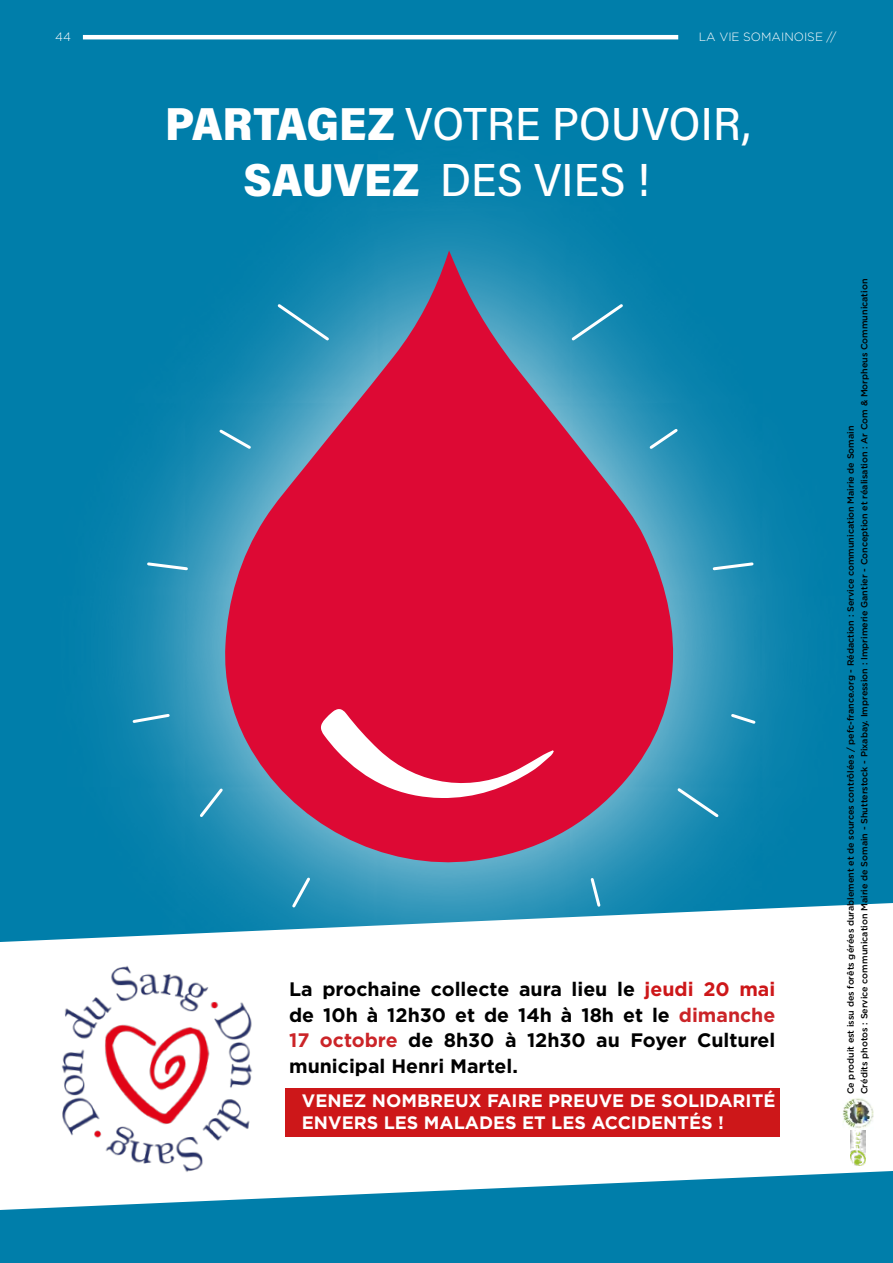
<style>
.page{position:relative;width:893px;height:1263px;background:#007eaa}
.page>*{position:absolute;margin:0;border:0;box-sizing:border-box;transform-origin:0 0}
.t1{font:500 46.5px/55.8px "Acumin Pro Semi Cond";letter-spacing:.005em;color:#fff;text-align:center}
.t2{font:700 19.5px/25.5px "Gotham";color:#000;text-align:justify}
.t3{font:700 18px/21.6px "Gotham";color:#fff}
.t4{font:300 12px "Gotham";color:#fff}
.t5{font:500 9px/13.6px "Gotham";color:#000}
.s1{font-weight:900}
.s2{color:#cd1719}
.s3{color:#cb2428}
</style>
<div class="page">
<img style="left:109px;top:194px;width:682px;height:709px">
<svg style="left:224px;top:250px;width:450px;height:622px;fill:#dd0934"></svg>
<svg style="left:319px;top:707px;width:235px;height:91px"></svg>
<svg style="left:0;top:903px;width:893px;height:307px;fill:#fff"></svg>
<img style="left:45px;top:949px;width:225px;height:239px">
<img style="left:842px;top:1097px;width:32px;height:32px">
<img style="left:851px;top:1130px;width:15px;height:36px">
<div style="left:285px;top:1088px;width:495px;height:48px;background:#cd1719"></div>
<svg style="left:569px;top:301px;width:57px;height:42px"></svg>
<svg style="left:647px;top:426px;width:33px;height:26px"></svg>
<svg style="left:711px;top:561px;width:44px;height:11px"></svg>
<svg style="left:729px;top:712px;width:29px;height:14px"></svg>
<svg style="left:675px;top:785px;width:46px;height:35px"></svg>
<svg style="left:589px;top:876px;width:13px;height:33px"></svg>
<svg style="left:275px;top:301px;width:57px;height:42px"></svg>
<svg style="left:217px;top:427px;width:36px;height:24px"></svg>
<svg style="left:145px;top:561px;width:45px;height:11px"></svg>
<svg style="left:131px;top:712px;width:41px;height:13px"></svg>
<svg style="left:197px;top:786px;width:28px;height:34px"></svg>
<svg style="left:290px;top:875px;width:23px;height:35px"></svg>
<hr style="left:83px;top:35px;width:595px;height:4px;background:#fff">
<h3 class="t4" style="left:55px;top:30px;width:17px">44</h3>
<h3 class="t4" style="left:699px;top:30px;width:139px">LA VIE SOMAINOISE //</h3>
<h1 class="t1" style="left:165px;top:94px;width:587px"><span class="s1">PARTAGEZ</span> VOTRE POUVOIR,<br><span class="s1">SAUVEZ</span> DES VIES !</h1>
<h2 class="t2" style="left:289px;top:976px;width:488px">La prochaine collecte aura lieu le <span class="s2">jeudi 20 mai </span>de 10h à 12h30 et de 14h à 18h et le <span class="s3">dimanche 17 octobre</span> de 8h30 à 12h30 au Foyer Culturel municipal Henri Martel.</h2>
<h3 class="t3" style="left:302px;top:1089px;width:475px">VENEZ NOMBREUX FAIRE PREUVE DE SOLIDARITÉ<br>ENVERS LES MALADES ET LES ACCIDENTÉS !</h3>
<p class="t5" style="left:843px;top:1094px;width:817px;rotate:-90deg">Ce produit est issu des forêts gérées durablement et de sources contrôlées / pefc-france.org - Rédaction : Service communication Mairie de Somain<br>Crédits photos : Service communication Mairie de Somain - Shutterstock - Pixabay. Impression : Imprimerie Gantier - Conception et réalisation : Ar Com &amp; Morpheus Communication</p>
</div>
